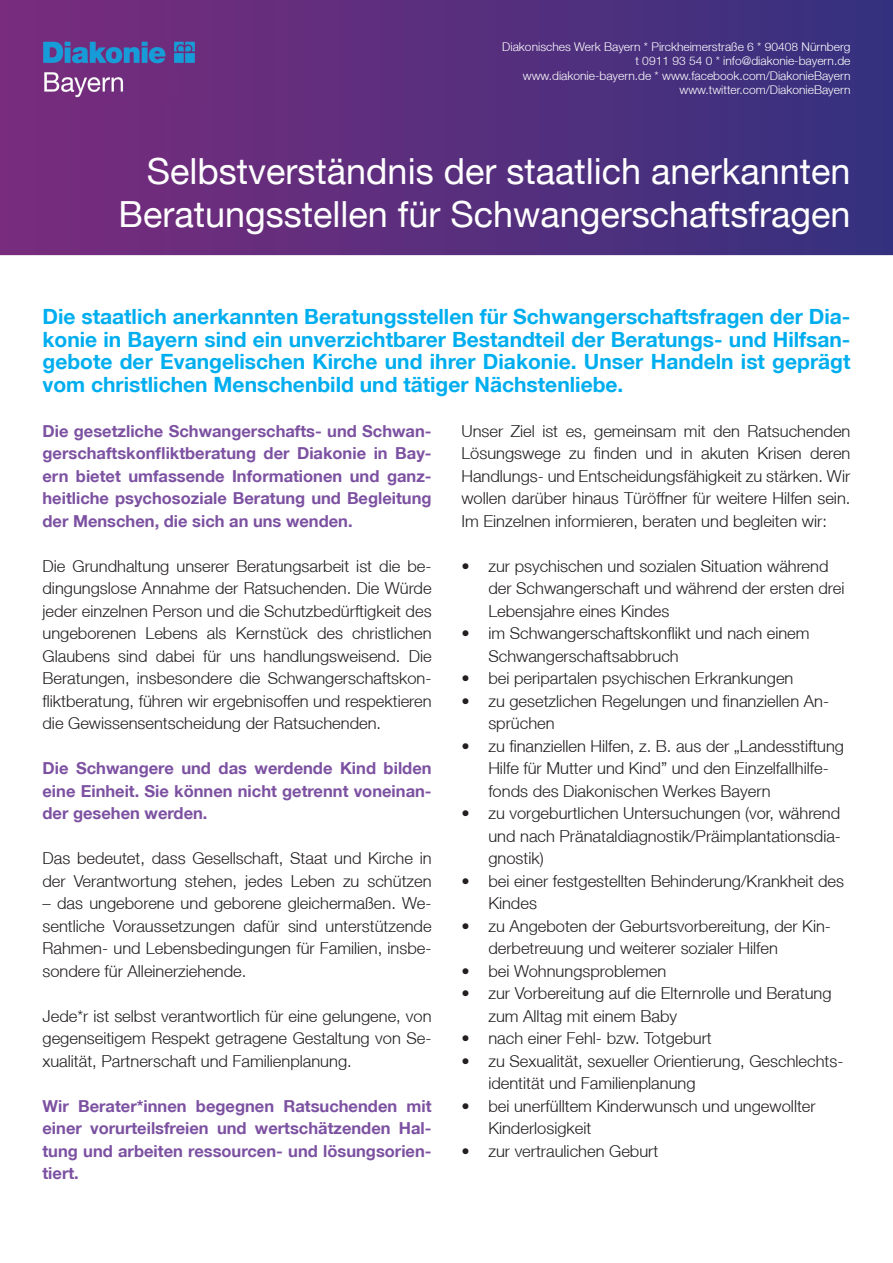
<style>
.page{position:relative;width:893px;height:1263px;background:#fff}
.page>*{position:absolute;margin:0;border:0;box-sizing:border-box;transform-origin:0 0}
.t1{font:36px/43.2px "Helvetica Neue LT";color:#fff;text-align:right}
.t2{font:700 21px/22.5px "Helvetica Neue LT";color:#00aeef;text-align:justify}
.t3{font:300 16.5px/22.5px "Helvetica Neue LT";color:#231f20}
.t4{font:700 16.5px/22.5px "Helvetica Neue LT";color:#7c51a1;text-align:justify}
.t5{font:300 12px/14.4px "Helvetica Neue LT";color:#fff;text-align:right}
</style>
<div class="page">
<svg style="left:0;top:0;width:893px;height:255px;background:#562e7d"></svg>
<img style="left:43px;top:42px;width:164px;height:57px">
<p class="t5" style="left:502px;top:39px;width:350px">Diakonisches Werk Bayern * Pirckheimerstraße 6 * 90408 Nürnberg t 0911 93 54 0 * info@diakonie-bayern.de<br>www.diakonie-bayern.de * www.facebook.com/DiakonieBayern www.twitter.com/DiakonieBayern</p>
<h1 class="t1" style="left:118px;top:149px;width:733px">Selbstverständnis der staatlich anerkannten<br>Beratungsstellen für Schwangerschaftsfragen</h1>
<p class="t2" style="left:43px;top:305px;width:809px">Die staatlich anerkannten Beratungsstellen für Schwangerschaftsfragen der Dia&shy;konie in Bayern sind ein unverzichtbarer Bestandteil der Beratungs- und Hilfsan&shy;gebote der Evangelischen Kirche und ihrer Diakonie. Unser Handeln ist geprägt vom christlichen Menschenbild und tätiger Nächstenliebe.</p>
<p class="t4" style="left:43px;top:419px;width:391px">Die gesetzliche Schwangerschafts- und Schwan&shy;gerschaftskonfliktberatung der Diakonie in Bay&shy;ern bietet umfassende Informationen und ganz&shy;heitliche psychosoziale Beratung und Begleitung der Menschen, die sich an uns wenden.</p>
<p class="t3" style="left:43px;top:554px;width:391px;text-align:justify">Die Grundhaltung unserer Beratungsarbeit ist die be&shy;dingungslose Annahme der Ratsuchenden. Die Würde jeder einzelnen Person und die Schutzbedürftigkeit des ungeborenen Lebens als Kernstück des christlichen Glaubens sind dabei für uns handlungsweisend. Die Beratungen, insbesondere die Schwangerschaftskon&shy;fliktberatung, führen wir ergebnisoffen und respektieren die Gewissensentscheidung der Ratsuchenden.</p>
<p class="t4" style="left:43px;top:757px;width:391px">Die Schwangere und das werdende Kind bilden eine Einheit. Sie können nicht getrennt voneinan&shy;der gesehen werden.</p>
<p class="t3" style="left:43px;top:847px;width:391px">Das bedeutet, dass Gesellschaft, Staat und Kirche in der Verantwortung stehen, jedes Leben zu schützen</p>
<p class="t3" style="left:43px;top:892px;width:391px;text-align:justify">– das ungeborene und geborene gleichermaßen. We&shy;sentliche Voraussetzungen dafür sind unterstützende Rahmen- und Lebensbedingungen für Familien, insbe&shy;sondere für Alleinerziehende.</p>
<p class="t3" style="left:43px;top:1004px;width:391px;text-align:justify">Jede*r ist selbst verantwortlich für eine gelungene, von gegenseitigem Respekt getragene Gestaltung von Se&shy;xualität, Partnerschaft und Familienplanung.</p>
<p class="t4" style="left:43px;top:1094px;width:391px">Wir Berater*innen begegnen Ratsuchenden mit einer vorurteilsfreien und wertschätzenden Hal&shy;tung und arbeiten ressourcen- und lösungsorien&shy;tiert.</p>
<p class="t3" style="left:461px;top:419px;width:391px;text-align:justify">Unser Ziel ist es, gemeinsam mit den Ratsuchenden Lösungswege zu finden und in akuten Krisen deren Handlungs- und Entscheidungsfähigkeit zu stärken. Wir wollen darüber hinaus Türöffner für weitere Hilfen sein.<br>Im Einzelnen informieren, beraten und begleiten wir:</p>
<p class="t3" style="left:488px;top:554px;width:358px;text-indent:-27px">• zur psychischen und sozialen Situation während der Schwangerschaft und während der ersten drei<br>Lebensjahre eines Kindes</p>
<p class="t3" style="left:488px;top:622px;width:323px;text-indent:-27px">• im Schwangerschaftskonflikt und nach einem<br>Schwangerschaftsabbruch</p>
<p class="t3" style="left:461px;top:667px;width:334px">• bei peripartalen psychischen Erkrankungen</p>
<p class="t3" style="left:488px;top:689px;width:342px;text-indent:-27px">• zu gesetzlichen Regelungen und finanziellen An&shy;sprüchen</p>
<p class="t3" style="left:488px;top:734px;width:357px;text-indent:-27px">• zu finanziellen Hilfen, z. B. aus der „Landesstiftung<br>Hilfe für Mutter und Kind” und den Einzelfallhilfe&shy;fonds des Diakonischen Werkes Bayern</p>
<p class="t3" style="left:488px;top:802px;width:354px;text-align:justify;text-indent:-27px">• zu vorgeburtlichen Untersuchungen (vor, während und nach Pränataldiagnostik/Präimplantationsdia&shy;gnostik)</p>
<p class="t3" style="left:488px;top:869px;width:357px;text-indent:-27px">• bei einer festgestellten Behinderung/Krankheit des<br>Kindes</p>
<p class="t3" style="left:488px;top:914px;width:344px;text-indent:-27px">• zu Angeboten der Geburtsvorbereitung, der Kin&shy;derbetreuung und weiterer sozialer Hilfen</p>
<p class="t3" style="left:461px;top:959px;width:206px">• bei Wohnungsproblemen</p>
<p class="t3" style="left:488px;top:982px;width:345px;text-indent:-27px">• zur Vorbereitung auf die Elternrolle und Beratung zum Alltag mit einem Baby</p>
<p class="t3" style="left:461px;top:1027px;width:252px">• nach einer Fehl- bzw. Totgeburt</p>
<p class="t3" style="left:488px;top:1049px;width:357px;text-indent:-27px">• zu Sexualität, sexueller Orientierung, Geschlechts&shy;identität und Familienplanung</p>
<p class="t3" style="left:488px;top:1094px;width:329px;text-indent:-27px">• bei unerfülltem Kinderwunsch und ungewollter<br>Kinderlosigkeit</p>
<p class="t3" style="left:461px;top:1139px;width:198px">• zur vertraulichen Geburt</p>
</div>
